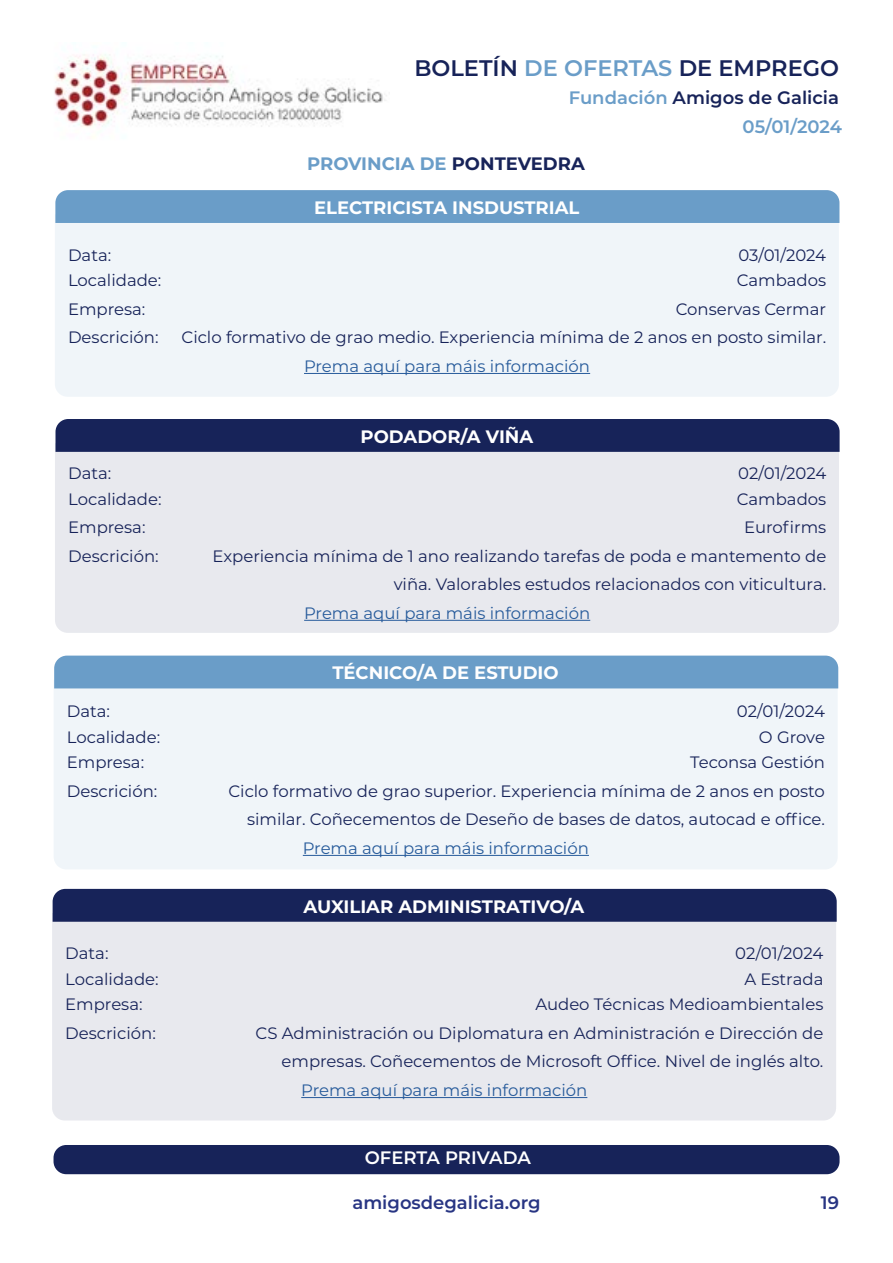
<style>
.page{position:relative;width:893px;height:1263px;background:#fff}
.page>*{position:absolute;margin:0;border:0;box-sizing:border-box;transform-origin:0 0}
.t1{font:600 22.5px "Montserrat";color:#172359}
.t2{font:700 18px "Montserrat";color:#fff}
.t3{font:600 18px/29.5px "Montserrat";color:#6a9dc8;text-align:right}
.t4{font:600 18px "Montserrat";color:#283583}
.t5{font:700 18px "Montserrat";color:#6a9dc8}
.t6{font:600 18px "Montserrat";letter-spacing:-.005em;color:#fff}
.t7{font:16.5px/28.5px "Montserrat";color:#172359;text-align:right}
.t8{font:16.5px "Montserrat";color:#275b9b}
.s1{color:#6a9dc8}
.s2{color:#172359}
</style>
<div class="page">
<img style="left:54px;top:54px;width:333px;height:83px">
<div style="left:54px;top:1145px;width:785px;height:29px;background:#172359;border-radius:13px"></div>
<div style="left:54px;top:688px;width:784px;height:181px;background:#f0f5f9"></div>
<div style="left:55px;top:443px;width:784px;height:190px;background:#e8e9ee"></div>
<div style="left:54px;top:656px;width:784px;height:32px;background:#6a9dc8"></div>
<div style="left:56px;top:419px;width:784px;height:33px;background:#172359"></div>
<hr style="left:303px;top:855px;width:286px;height:1px;background:#275b9b">
<hr style="left:304px;top:620px;width:286px;height:1px;background:#275b9b">
<div style="left:55px;top:223px;width:784px;height:174px;background:#f0f5f9"></div>
<div style="left:55px;top:190px;width:784px;height:33px;background:#6a9dc8"></div>
<hr style="left:304px;top:373px;width:286px;height:1px;background:#275b9b">
<div style="left:52px;top:913px;width:784px;height:207px;background:#e8e9ee"></div>
<div style="left:53px;top:889px;width:784px;height:33px;background:#172359"></div>
<hr style="left:301px;top:1097px;width:286px;height:1px;background:#275b9b">
<h1 class="t1" style="left:414px;top:52px;width:426px">BOLETÍN <span class="s1">DE OFERTAS</span> DE EMPREGO</h1>
<p class="t3" style="left:569px;top:82px;width:275px">Fundación <span class="s2">Amigos de Galicia<br></span>05/01/2024</p>
<p class="t5" style="left:307px;top:150px;width:279px">PROVINCIA DE <span class="s2">PONTEVEDRA</span></p>
<p class="t2" style="left:314px;top:195px;width:267px">ELECTRICISTA INSDUSTRIAL</p>
<p class="t7" style="left:68px;top:240px;width:45px">Data:</p>
<p class="t7" style="left:738px;top:240px;width:89px">03/01/2024</p>
<p class="t7" style="left:68px;top:266px;width:95px">Localidade:</p>
<p class="t7" style="left:737px;top:266px;width:91px">Cambados</p>
<p class="t7" style="left:68px;top:294px;width:79px">Empresa:</p>
<p class="t7" style="left:676px;top:294px;width:152px">Conservas Cermar</p>
<p class="t7" style="left:68px;top:323px;width:92px">Descrición:</p>
<p class="t7" style="left:181px;top:323px;width:646px">Ciclo formativo de grao medio. Experiencia mínima de 2 anos en posto similar.</p>
<p class="t8" style="left:304px;top:355px;width:288px">Prema aquí para máis información</p>
<p class="t2" style="left:360px;top:423px;width:174px">PODADOR/A VIÑA</p>
<p class="t7" style="left:68px;top:458px;width:45px">Data:</p>
<p class="t7" style="left:738px;top:458px;width:90px">02/01/2024</p>
<p class="t7" style="left:68px;top:484px;width:95px">Localidade:</p>
<p class="t7" style="left:737px;top:484px;width:91px">Cambados</p>
<p class="t7" style="left:68px;top:512px;width:79px">Empresa:</p>
<p class="t7" style="left:744px;top:512px;width:84px">Eurofirms</p>
<p class="t7" style="left:68px;top:541px;width:92px">Descrición:</p>
<p class="t7" style="left:213px;top:541px;width:615px">Experiencia mínima de 1 ano realizando tarefas de poda e mantemento de viña. Valorables estudos relacionados con viticultura.</p>
<p class="t8" style="left:304px;top:601px;width:288px">Prema aquí para máis información</p>
<p class="t2" style="left:332px;top:660px;width:228px">TÉCNICO/A DE ESTUDIO</p>
<p class="t7" style="left:67px;top:696px;width:45px">Data:</p>
<p class="t7" style="left:737px;top:696px;width:90px">02/01/2024</p>
<p class="t7" style="left:67px;top:722px;width:95px">Localidade:</p>
<p class="t7" style="left:759px;top:722px;width:68px">O Grove</p>
<p class="t7" style="left:67px;top:747px;width:79px">Empresa:</p>
<p class="t7" style="left:690px;top:747px;width:136px">Teconsa Gestión</p>
<p class="t7" style="left:67px;top:776px;width:92px">Descrición:</p>
<p class="t7" style="left:228px;top:776px;width:598px">Ciclo formativo de grao superior. Experiencia mínima de 2 anos en posto similar. Coñecementos de Deseño de bases de datos, autocad e office.</p>
<p class="t8" style="left:303px;top:836px;width:288px">Prema aquí para máis información</p>
<p class="t2" style="left:304px;top:893px;width:282px">AUXILIAR ADMINISTRATIVO/A</p>
<p class="t7" style="left:65px;top:939px;width:45px">Data:</p>
<p class="t7" style="left:735px;top:939px;width:90px">02/01/2024</p>
<p class="t7" style="left:65px;top:964px;width:95px">Localidade:</p>
<p class="t7" style="left:744px;top:964px;width:80px">A Estrada</p>
<p class="t7" style="left:65px;top:990px;width:79px">Empresa:</p>
<p class="t7" style="left:535px;top:990px;width:289px">Audeo Técnicas Medioambientales</p>
<p class="t7" style="left:65px;top:1018px;width:92px">Descrición:</p>
<p class="t7" style="left:256px;top:1018px;width:569px">CS Administración ou Diplomatura en Administración e Dirección de empresas. Coñecementos de Microsoft Office. Nivel de inglés alto.</p>
<p class="t8" style="left:301px;top:1079px;width:288px">Prema aquí para máis información</p>
<p class="t6" style="left:365px;top:1145px;width:168px">OFERTA PRIVADA</p>
<p class="t4" style="left:352px;top:1190px;width:190px">amigosdegalicia.org</p>
<p class="t4" style="left:821px;top:1190px;width:20px">19</p>
</div>
